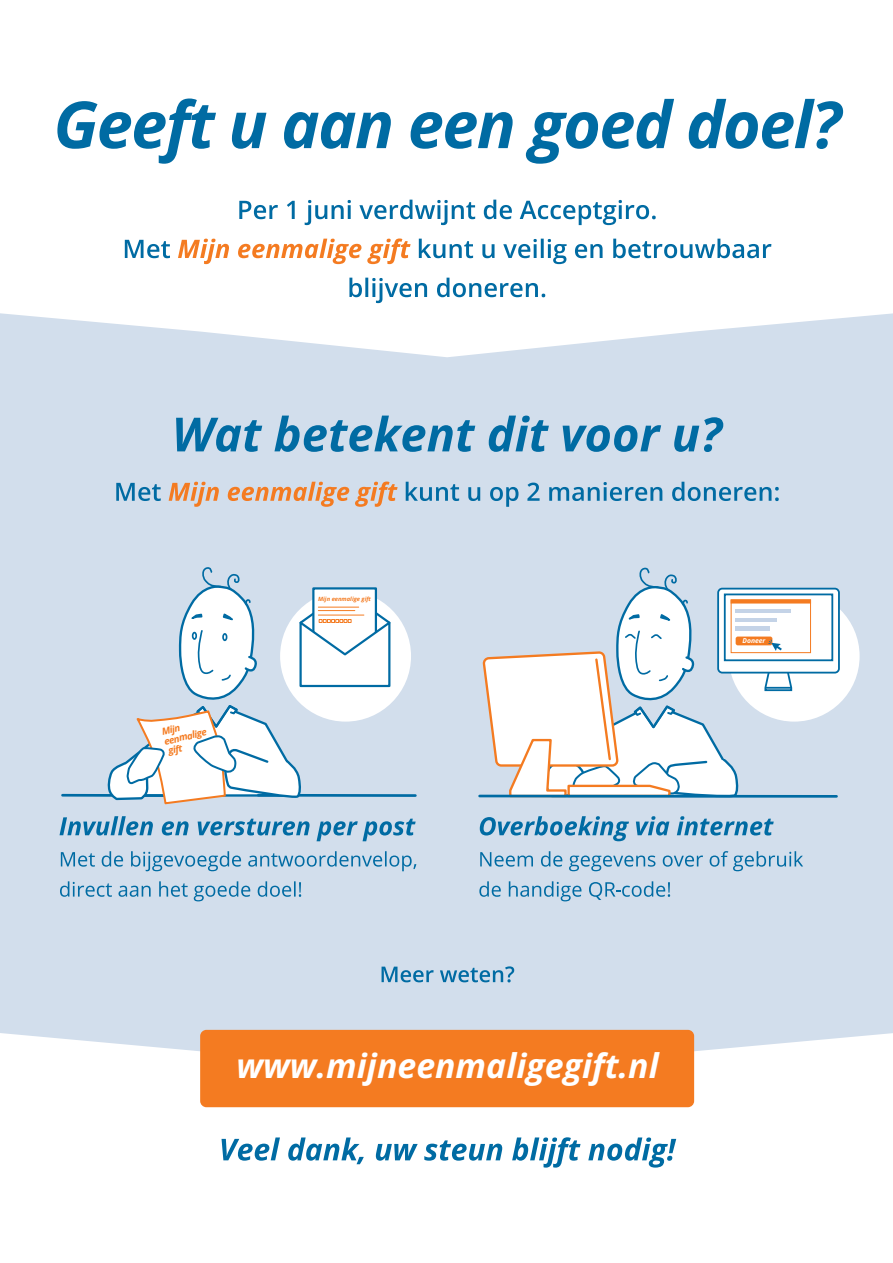
<style>
.page{position:relative;width:893px;height:1263px;background:#fff}
.page>*{position:absolute;margin:0;border:0;box-sizing:border-box;transform-origin:0 0}
.t1{font:italic 700 33.9px "Open Sans";color:#fff}
.t2{font:italic 700 9.6px/10.1px "Open Sans";color:#f47b21}
.t3{font:italic 700 6.75px "Open Sans";color:#fff}
.t4{font:italic 700 5.85px "Open Sans";color:#f47b21}
</style>
<div class="page">
<div style="left:0;top:294px;width:893px;height:704px;background:#d2deec"></div>
<svg style="left:0;top:966px;width:893px;height:111px;fill:#d2deec"></svg>
<svg style="left:0;top:225px;width:893px;height:132px;fill:#fff"></svg>
<svg style="left:222px;top:1137px;width:454px;height:30px"></svg>
<svg style="left:57px;top:99px;width:786px;height:65px"></svg>
<svg style="left:349px;top:278px;width:196px;height:25px"></svg>
<svg style="left:419px;top:239px;width:352px;height:25px"></svg>
<svg style="left:178px;top:238px;width:233px;height:26px"></svg>
<svg style="left:125px;top:240px;width:45px;height:18px"></svg>
<svg style="left:239px;top:200px;width:417px;height:25px"></svg>
<svg style="left:406px;top:482px;width:373px;height:25px"></svg>
<svg style="left:169px;top:482px;width:229px;height:25px"></svg>
<svg style="left:116px;top:483px;width:45px;height:18px"></svg>
<svg style="left:176px;top:416px;width:547px;height:36px"></svg>
<svg style="left:382px;top:966px;width:132px;height:16px"></svg>
<svg style="left:60px;top:881px;width:241px;height:20px"></svg>
<svg style="left:61px;top:851px;width:355px;height:20px"></svg>
<svg style="left:60px;top:816px;width:356px;height:25px"></svg>
<svg style="left:480px;top:816px;width:294px;height:25px"></svg>
<svg style="left:480px;top:851px;width:323px;height:20px"></svg>
<hr style="left:62px;top:794px;width:101px;height:3px;background:#006ba3">
<hr style="left:258px;top:794px;width:157px;height:3px;background:#006ba3">
<div style="left:200px;top:1030px;width:494px;height:77px;background:#f47b21;border-radius:6px"></div>
<svg style="left:481px;top:567px;width:259px;height:228px"></svg>
<hr style="left:480px;top:795px;width:356px;height:3px;background:#006ba3">
<div style="left:280px;top:591px;width:131px;height:131px;background:#fff;border-radius:50%"></div>
<div style="left:729px;top:591px;width:131px;height:131px;background:#fff;border-radius:50%"></div>
<svg style="left:106px;top:567px;width:286px;height:238px"></svg>
<svg style="left:764px;top:673px;width:29px;height:19px"></svg>
<hr style="left:765px;top:687px;width:26px;height:2px;background:#006ba3">
<div style="left:718px;top:589px;width:121px;height:84px;background:#fff;border-radius:4px"></div>
<div style="left:717px;top:588px;width:123px;height:85px;border:2px solid #006ba3;border-radius:4px"></div>
<div style="left:724px;top:593px;width:109px;height:68px;background:#fff;border:2px solid #006ba3"></div>
<div style="left:731px;top:600px;width:80px;height:53px;background:#fff;border:1px solid #f47b21"></div>
<hr style="left:731px;top:600px;width:80px;height:3px;background:#f47b21">
<hr style="left:735px;top:609px;width:55px;height:4px;background:#c4d3e7">
<hr style="left:735px;top:618px;width:41px;height:3px;background:#c4d3e7">
<hr style="left:735px;top:626px;width:35px;height:4px;background:#c4d3e7">
<div style="left:736px;top:636px;width:36px;height:9px;background:#f47b21;border-radius:2px"></div>
<svg style="left:768px;top:639px;width:14px;height:12px"></svg>
<svg style="left:479px;top:881px;width:191px;height:20px"></svg>
<p class="t2" style="left:161px;top:726px;width:45px;rotate:-13deg">Mijn eenmalige gift</p>
<p class="t4" style="left:318px;top:595px;width:54px">Mijn eenmalige gift</p>
<p class="t3" style="left:742px;top:636px;width:24px">Doneer</p>
<p class="t1" style="left:237px;top:1041px;width:424px">www.mijneenmaligegift.nl</p>
</div>
